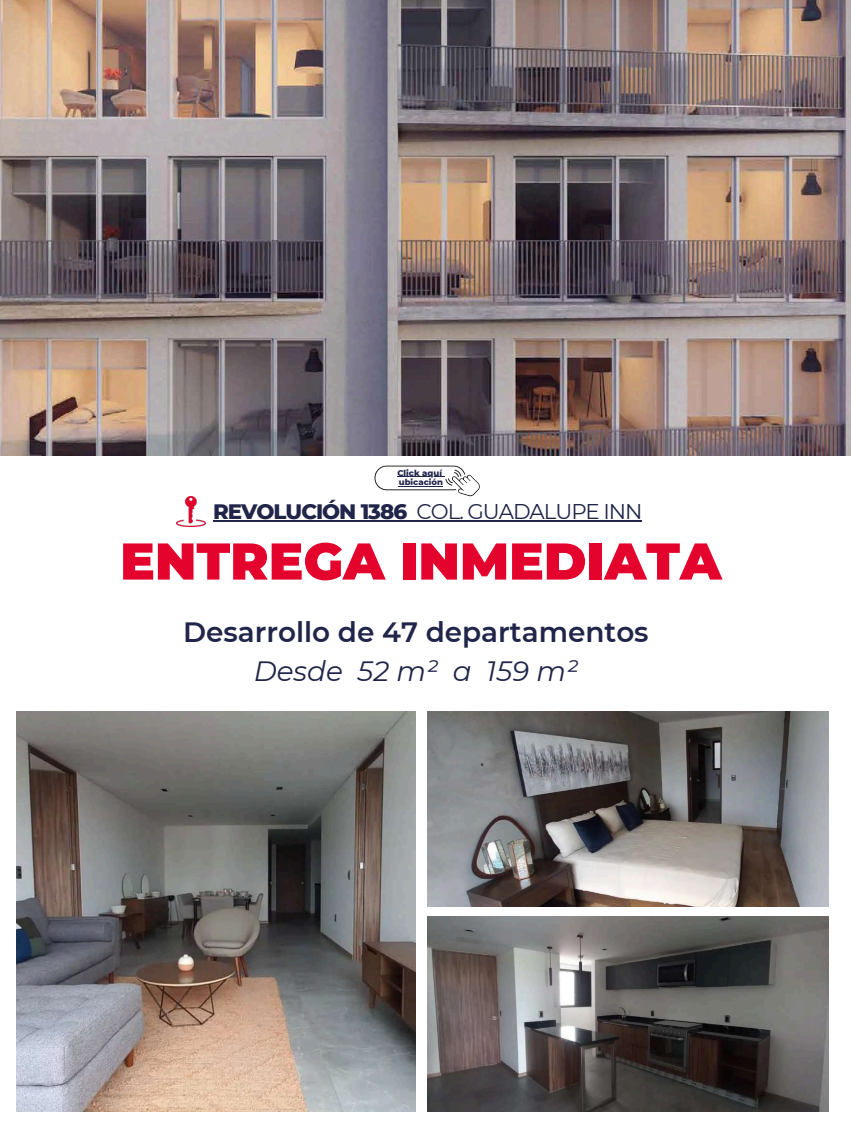
<style>
.page{position:relative;width:851px;height:1135px;background:#fff}
.page>*{position:absolute;margin:0;border:0;box-sizing:border-box;transform-origin:0 0}
.t1{font:900 51.6px "Montserrat";color:#e4032c}
.t2{font:600 27.9px "Montserrat";color:#202549}
.t3{font:italic 27.9px "Montserrat";color:#202549}
.t4{font:21.3px "Montserrat";letter-spacing:-.05em;color:#202549}
.t5{font:800 8.5px/9.2px "Montserrat";color:#202549}
.s1{font-weight:800}
</style>
<div class="page">
<img style="left:0;top:0;width:850px;height:455px">
<img style="left:17px;top:711px;width:399px;height:399px">
<img style="left:427px;top:916px;width:401px;height:194px">
<img style="left:176px;top:496px;width:29px;height:31px">
<hr style="left:213px;top:520px;width:193px;height:1px;background:#202549">
<hr style="left:416px;top:520px;width:225px;height:1px;background:#202549">
<svg style="left:374px;top:465px;width:106px;height:31px"></svg>
<hr style="left:399px;top:485px;width:44px;height:1px;background:#202549">
<img style="left:427px;top:711px;width:401px;height:195px">
<p class="t5" style="left:397px;top:468px;width:47px">Click aquí ubicación</p>
<p class="t4" style="left:213px;top:497px;width:431px"><span class="s1">REVOLUCIÓN 1386</span> COL. GUADALUPE INN</p>
<h1 class="t1" style="left:120px;top:529px;width:603px">ENTREGA INMEDIATA</h1>
<h2 class="t2" style="left:183px;top:614px;width:467px">Desarrollo de 47 departamentos</h2>
<h2 class="t3" style="left:254px;top:653px;width:326px">Desde 52 m² a 159 m²</h2>
</div>
